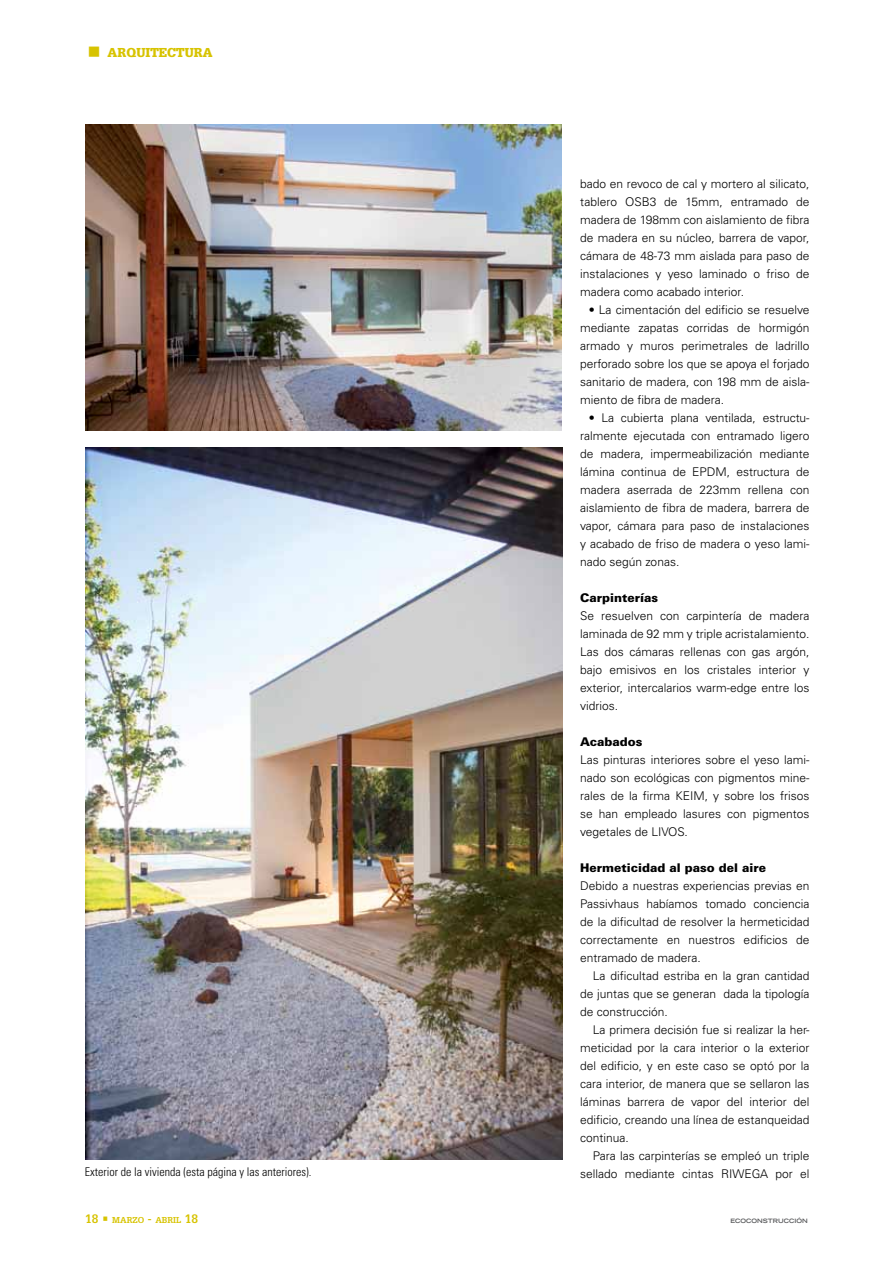
<style>
.page{position:relative;width:893px;height:1263px;background:#fff}
.page>*{position:absolute;margin:0;border:0;box-sizing:border-box;transform-origin:0 0}
.t1{font:900 12.6px "Glypha";color:#d7c300}
.t2{font:300 12px/18px "Univers";color:#000;text-align:justify}
.t3{font:300 condensed 12px "Univers";color:#000}
.t4{font:900 12px "Univers";color:#000}
.t5{font:700 8.4px "Glypha";color:#d7c300}
.t6{font:700 expanded 6px "Trade Gothic LT";color:#58595b}
.s1{font-size:12px}
</style>
<div class="page">
<img style="left:86px;top:125px;width:475px;height:306px">
<img style="left:86px;top:447px;width:476px;height:713px">
<p class="t1" style="left:108px;top:45px;width:107px">ARQUITECTURA</p>
<p class="t3" style="left:85px;top:1164px;width:228px">Exterior de la vivienda (esta página y las anteriores).</p>
<p class="t2" style="left:580px;top:175px;width:231px">bado en revoco de cal y mortero al silicato, tablero OS B3 de 15mm, entramado de madera de 198mm con aislamiento de fibra de madera en su núcleo, barrera de vapor, cámara de 48-73 mm aislada para paso de instalaciones y yeso laminado o friso de madera como acabado interior.</p>
<p class="t2" style="left:580px;top:301px;width:231px;text-indent:9px">• La cimentación del edificio se resuelve mediante zapatas corridas de hormigón armado y muros perimetrales de ladrillo perforado sobre los que se apoya el forjado sanitario de madera, con 198 mm de aisla&shy;miento de fibra de madera.</p>
<p class="t2" style="left:580px;top:409px;width:231px;text-indent:9px">• La cubierta plana ventilada, estructu&shy;ralmente ejecutada con entramado ligero de madera, impermeabilización mediante lámina continua de EPDM</p>
<p class="t2" style="left:580px;top:463px;width:231px;text-indent:147px">, estructura de madera aserrada de 223mm rellena con aislamiento de fibra de madera, barrera de vapor, cámara para paso de instalaciones y acabado de friso de madera o yeso lami&shy;nado según zonas.</p>
<p class="t4" style="left:580px;top:590px;width:79px">Carpinterías</p>
<p class="t2" style="left:580px;top:607px;width:231px">Se resuelven con carpintería de madera laminada de 92 mm y triple acristalamiento.<br>Las dos cámaras rellenas con gas argón, bajo emisivos en los cristales interior y exterior, intercalarios warm-edge entre los vidrios.</p>
<p class="t4" style="left:580px;top:734px;width:64px">Acabados</p>
<p class="t2" style="left:580px;top:751px;width:231px">Las pinturas interiores sobre el yeso lami&shy;nado son ecológicas con pigmentos mine&shy;rales de la firma KEIM</p>
<p class="t2" style="left:580px;top:787px;width:231px;text-indent:125px">, y sobre los frisos se han empleado lasures con pigmentos vegetales de LIVOS.</p>
<p class="t4" style="left:580px;top:860px;width:187px">Hermeticidad al paso del aire</p>
<p class="t2" style="left:580px;top:877px;width:231px">Debido a nuestras experiencias previas en Passivhaus habíamos tomado conciencia de la dificultad de resolver la hermeticidad correctamente en nuestros edificios de entramado de madera.</p>
<p class="t2" style="left:580px;top:967px;width:231px;text-indent:13px">La dificultad estriba en la gran cantidad de juntas que se generan dada la tipología de construcción.</p>
<p class="t2" style="left:580px;top:1021px;width:231px;text-indent:13px">La primera decisión fue si realizar la her&shy;meticidad por la cara interior o la exterior del edificio, y en este caso se optó por la cara interior, de manera que se sellaron las láminas barrera de vapor del interior del edificio, creando una línea de estanqueidad continua.</p>
<p class="t2" style="left:580px;top:1147px;width:231px;text-align:right">Para las carpinterías se empleó un triple sellado mediante cintas RIWEGA por el</p>
<p class="t5" style="left:85px;top:1215px;width:115px"><span class="s1">18 •</span> MARZO <span class="s1">-</span> ABRIL <span class="s1">18</span></p>
<p class="t6" style="left:731px;top:1217px;width:79px">ECOCONSTRUCCIÓN</p>
</div>
